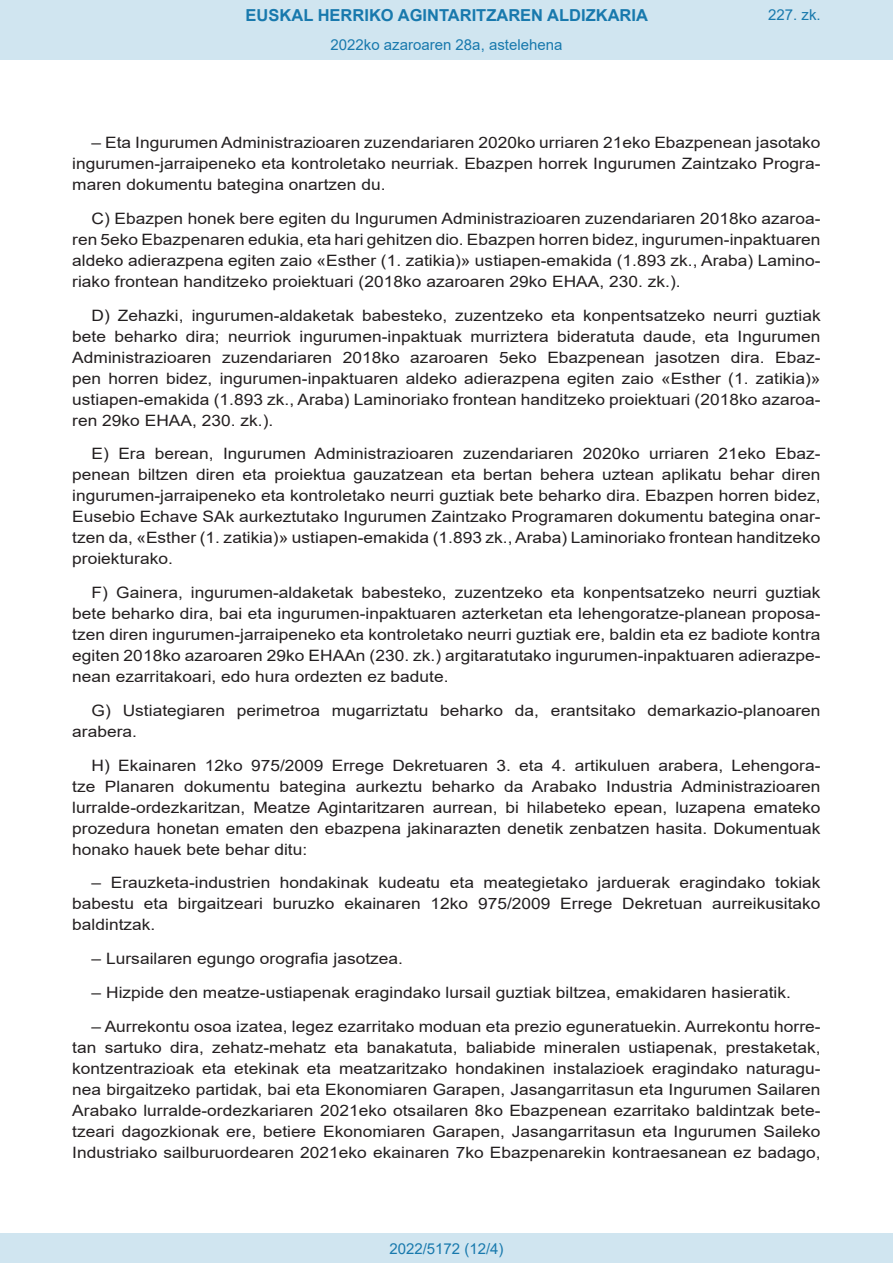
<style>
.page{position:relative;width:893px;height:1263px;background:#fff}
.page>*{position:absolute;margin:0;border:0;box-sizing:border-box;transform-origin:0 0}
.t1{font:700 16.5px "Arial";color:#1879ad}
.BOPVDetalle{font:15.6px/21px "Arial";color:#231f20;text-align:justify;scale:1.11 1}
.Paginacion_Centro{font:15px "Arial";color:#1879ad}
</style>
<div class="page">
<div style="left:0;top:0;width:893px;height:60px;background:#d0e5f0"></div>
<div style="left:0;top:1233px;width:893px;height:30px;background:#d0e5f0"></div>
<p class="t1" style="left:246px;top:3px;width:404px">EUSKAL HERRIKO AGINTARITZAREN ALDIZKARIA</p>
<p class="Paginacion_Centro" style="left:331px;top:35px;width:233px">2022ko azaroaren 28a, astelehena</p>
<p class="Paginacion_Centro" style="left:768px;top:5px;width:54px">227. zk.</p>
<p class="BOPVDetalle" style="left:72px;top:132px;width:676px;text-indent:19px">– Eta Ingurumen Administrazioaren zuzendariaren 2020ko urriaren 21eko Ebazpenean jasotako ingurumen-jarraipeneko eta kontroletako neurriak. Ebazpen horrek Ingurumen Zaintzako Progra&shy;maren dokumentu bategina onartzen du.</p>
<p class="BOPVDetalle" style="left:72px;top:208px;width:676px;text-indent:19px">C) Ebazpen honek bere egiten du Ingurumen Administrazioaren zuzendariaren 2018ko azaroa&shy;ren 5eko Ebazpenaren edukia, eta hari gehitzen dio. Ebazpen horren bidez, ingurumen-inpaktuaren aldeko adierazpena egiten zaio «Esther (1. zatikia)» ustiapen-emakida (1.893 zk., Araba) Lamino&shy;riako frontean handitzeko proiektuari (2018ko azaroaren 29ko EHAA, 230. zk.).</p>
<p class="BOPVDetalle" style="left:72px;top:305px;width:676px;text-indent:19px">D) Zehazki, ingurumen-aldaketak babesteko, zuzentzeko eta konpentsatzeko neurri guztiak bete beharko dira; neurriok ingurumen-inpaktuak murriztera bideratuta daude, eta Ingurumen Administrazioaren zuzendariaren 2018ko azaroaren 5eko Ebazpenean jasotzen dira. Ebaz&shy;pen horren bidez, ingurumen-inpaktuaren aldeko adierazpena egiten zaio «Esther (1. zatikia)» ustiapen-emakida (1.893 zk., Araba) Laminoriako frontean handitzeko proiektuari (2018ko azaroa&shy;ren 29ko EHAA, 230. zk.).</p>
<p class="BOPVDetalle" style="left:72px;top:443px;width:676px;text-indent:19px">E) Era berean, Ingurumen Administrazioaren zuzendariaren 2020ko urriaren 21eko Ebaz&shy;penean biltzen diren eta proiektua gauzatzean eta bertan behera uztean aplikatu behar diren ingurumen-jarraipeneko eta kontroletako neurri guztiak bete beharko dira. Ebazpen horren bidez, Eusebio Echave SAk aurkeztutako Ingurumen Zaintzako Programaren dokumentu bategina onar&shy;tzen da, «Esther (1. zatikia)» ustiapen-emakida (1.893 zk., Araba) Laminoriako frontean handitzeko proiekturako.</p>
<p class="BOPVDetalle" style="left:72px;top:582px;width:676px;text-indent:19px">F) Gainera, ingurumen-aldaketak babesteko, zuzentzeko eta konpentsatzeko neurri guztiak bete beharko dira, bai eta ingurumen-inpaktuaren azterketan eta lehengoratze-planean proposa&shy;tzen diren ingurumen-jarraipeneko eta kontroletako neurri guztiak ere, baldin eta ez badiote kontra egiten 2018ko azaroaren 29ko EHAAn (230. zk.) argitaratutako ingurumen-inpaktuaren adierazpe&shy;nean ezarritakoari, edo hura ordezten ez badute.</p>
<p class="BOPVDetalle" style="left:72px;top:700px;width:676px;text-indent:19px">G) Ustiategiaren perimetroa mugarriztatu beharko da, erantsitako demarkazio-planoaren arabera.</p>
<p class="BOPVDetalle" style="left:72px;top:755px;width:676px;text-indent:19px">H) Ekainaren 12ko 975/2009 Errege Dekretuaren 3. eta 4. artikuluen arabera, Lehengora&shy;tze Planaren dokumentu bategina aurkeztu beharko da Arabako Industria Administrazioaren lurralde-ordezkaritzan, Meatze Agintaritzaren aurrean, bi hilabeteko epean, luzapena emateko prozedura honetan ematen den ebazpena jakinarazten denetik zenbatzen hasita. Dokumentuak honako hauek bete behar ditu:</p>
<p class="BOPVDetalle" style="left:72px;top:872px;width:676px;text-indent:19px">– Erauzketa-industrien hondakinak kudeatu eta meategietako jarduerak eragindako tokiak babestu eta birgaitzeari buruzko ekainaren 12ko 975/2009 Errege Dekretuan aurreikusitako baldintzak.</p>
<p class="BOPVDetalle" style="left:92px;top:948px;width:282px">– Lursailaren egungo orografia jasotzea.</p>
<p class="BOPVDetalle" style="left:92px;top:982px;width:631px">– Hizpide den meatze-ustiapenak eragindako lursail guztiak biltzea, emakidaren hasieratik.</p>
<p class="BOPVDetalle" style="left:72px;top:1016px;width:676px;text-indent:19px">– Aurrekontu osoa izatea, legez ezarritako moduan eta prezio eguneratuekin. Aurrekontu horre&shy;tan sartuko dira, zehatz-mehatz eta banakatuta, baliabide mineralen ustiapenak, prestaketak, kontzentrazioak eta etekinak eta meatzaritzako hondakinen instalazioek eragindako naturagu&shy;nea birgaitzeko partidak, bai eta Ekonomiaren Garapen, Jasangarritasun eta Ingurumen Sailaren Arabako lurralde-ordezkariaren 2021eko otsailaren 8ko Ebazpenean ezarritako baldintzak bete&shy;tzeari dagozkionak ere, betiere Ekonomiaren Garapen, Jasangarritasun eta Ingurumen Saileko Industriako sailburuordearen 2021eko ekainaren 7ko Ebazpenarekin kontraesanean ez badago,</p>
<p class="Paginacion_Centro" style="left:389px;top:1238px;width:116px">2022/5172 (12/4)</p>
</div>
